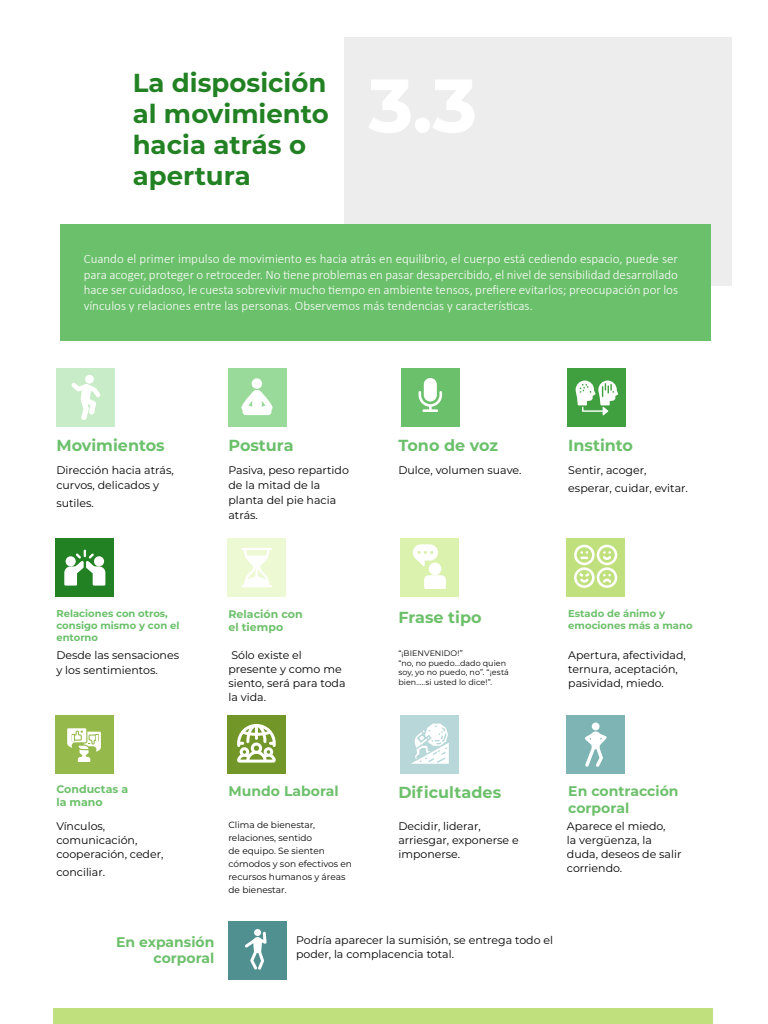
<style>
.page{position:relative;width:768px;height:1024px;background:#fff}
.page>*{position:absolute;margin:0;border:0;box-sizing:border-box;transform-origin:0 0}
.t1{font:700 26px/31.2px "Montserrat";color:#228123}
.t2{font:700 16px "Montserrat";color:#6bc06b}
.t3{font:700 16px "Montserrat";color:#6dc06b}
.t4{font:700 14px/16.8px "Montserrat";color:#6dc06b;text-align:right}
.t5{font:300 13px/15.6px "Calibri";color:#fff;text-align:justify}
.t6{font:11px/14px "Montserrat";color:#000}
.t7{font:700 11px/13.2px "Montserrat";color:#6dc06b}
.t8{font:700 10px/12px "Montserrat";color:#6bc06b}
.t9{font:700 10px/12px "Montserrat";color:#6dc06b}
.t10{font:9px/13px "Montserrat";color:#000}
.t11{font:8px/9.6px "Montserrat";letter-spacing:.01em;color:#000}
</style>
<div class="page">
<div style="left:344px;top:37px;width:388px;height:249px;background:#ededee"></div>
<div style="left:53px;top:1009px;width:660px;height:15px;background:#c0e07d"></div>
<div style="left:60px;top:224px;width:650px;height:116px;background:#6bc06b"></div>
<div style="left:56px;top:368px;width:59px;height:59px;background:#c8ecc8"></div>
<div style="left:56px;top:538px;width:58px;height:59px;background:#228123"></div>
<div style="left:56px;top:715px;width:58px;height:59px;background:#95b94b"></div>
<div style="left:228px;top:368px;width:59px;height:59px;background:#99da9a"></div>
<div style="left:228px;top:538px;width:58px;height:59px;background:#edf9d3"></div>
<div style="left:228px;top:715px;width:58px;height:59px;background:#729628"></div>
<div style="left:228px;top:921px;width:59px;height:59px;background:#509090"></div>
<div style="left:401px;top:368px;width:59px;height:59px;background:#6bc06b"></div>
<div style="left:401px;top:538px;width:58px;height:59px;background:#dbf2ae"></div>
<div style="left:401px;top:715px;width:58px;height:59px;background:#b8d7d9"></div>
<div style="left:567px;top:368px;width:58px;height:59px;background:#40a03f"></div>
<div style="left:566px;top:538px;width:59px;height:59px;background:#c0e07d"></div>
<div style="left:566px;top:715px;width:59px;height:59px;background:#7eb4b4"></div>
<svg style="left:71px;top:375px;width:30px;height:45px"></svg>
<div style="left:252px;top:378px;width:10px;height:11px;background:#fff;border-radius:50%"></div>
<svg style="left:241px;top:390px;width:32px;height:25px"></svg>
<svg style="left:419px;top:378px;width:23px;height:34px"></svg>
<svg style="left:576px;top:381px;width:42px;height:34px"></svg>
<svg style="left:574px;top:545px;width:43px;height:43px"></svg>
<div style="left:429px;top:563px;width:12px;height:12px;background:#fff;border-radius:50%"></div>
<svg style="left:424px;top:575px;width:22px;height:14px"></svg>
<svg style="left:413px;top:544px;width:25px;height:23px"></svg>
<svg style="left:242px;top:548px;width:30px;height:39px"></svg>
<svg style="left:64px;top:550px;width:41px;height:36px"></svg>
<div style="left:66px;top:556px;width:10px;height:10px;background:#fff;border-radius:50%"></div>
<div style="left:94px;top:556px;width:10px;height:10px;background:#fff;border-radius:50%"></div>
<svg style="left:411px;top:724px;width:38px;height:40px"></svg>
<svg style="left:237px;top:724px;width:39px;height:39px"></svg>
<svg style="left:67px;top:728px;width:34px;height:34px"></svg>
<svg style="left:585px;top:723px;width:22px;height:44px"></svg>
<svg style="left:245px;top:929px;width:22px;height:41px"></svg>
<h1 class="t1" style="left:133px;top:65px;width:198px">La disposición al movimiento hacia atrás o apertura</h1>
<p class="t5" style="left:84px;top:251px;width:596px">Cuando el primer impulso de movimiento es hacia atrás en equilibrio, el cuerpo está cediendo espacio, puede ser para acoger, proteger o retroceder. No tiene problemas en pasar desapercibido, el nivel de sensibilidad desarrollado hace ser cuidadoso, le cuesta sobrevivir mucho tiempo en ambiente tensos, prefiere evitarlos; preocupación por los vínculos y relaciones entre las personas. Observemos más tendencias y características.</p>
<h2 class="t2" style="left:56px;top:433px;width:110px">Movimientos</h2>
<p class="t6" style="left:56px;top:462px;width:119px;line-height:15px">Dirección hacia atrás, curvos, delicados y</p>
<p class="t6" style="left:56px;top:496px;width:39px">sutiles.</p>
<h2 class="t2" style="left:228px;top:433px;width:67px">Postura</h2>
<p class="t6" style="left:228px;top:462px;width:122px;line-height:15px">Pasiva, peso repartido de la mitad de la planta del pie hacia atrás.</p>
<h2 class="t2" style="left:398px;top:433px;width:101px">Tono de voz</h2>
<p class="t6" style="left:398px;top:463px;width:125px">Dulce, volumen suave.</p>
<h2 class="t2" style="left:568px;top:433px;width:66px">Instinto</h2>
<p class="t6" style="left:568px;top:461px;width:121px;line-height:18px">Sentir, acoger, esperar, cuidar, evitar.</p>
<p class="t8" style="left:56px;top:607px;width:124px">Relaciones con otros, consigo mismo y con el entorno</p>
<p class="t6" style="left:56px;top:647px;width:124px;line-height:15px">Desde las sensaciones y los sentimientos.</p>
<p class="t7" style="left:228px;top:607px;width:76px">Relación con el tiempo</p>
<p class="t6" style="left:228px;top:648px;width:119px">Sólo existe el presente y como me siento, será para toda la vida.</p>
<h2 class="t3" style="left:398px;top:606px;width:85px">Frase tipo</h2>
<p class="t11" style="left:398px;top:648px;width:112px">“¡BIENVENIDO!”<br>“no, no puedo…dado quien soy, yo no puedo, no”. “¡está bien…..si usted lo dice!”.</p>
<p class="t9" style="left:568px;top:607px;width:126px">Estado de ánimo y emociones más a mano</p>
<p class="t6" style="left:568px;top:648px;width:119px">Apertura, afectividad, ternura, aceptación, pasividad, miedo.</p>
<p class="t7" style="left:56px;top:782px;width:73px">Conductas a la mano</p>
<p class="t6" style="left:56px;top:819px;width:108px">Vínculos, comunicación, cooperación, ceder,</p>
<p class="t6" style="left:56px;top:865px;width:50px">conciliar.</p>
<p class="t4" style="left:228px;top:782px;width:112px">Mundo Laboral</p>
<p class="t10" style="left:228px;top:818px;width:125px">Clima de bienestar, relaciones, sentido<br>de equipo. Se sienten cómodos y son efectivos en recursos humanos y áreas de bienestar.</p>
<h2 class="t3" style="left:398px;top:781px;width:104px">Dificultades</h2>
<p class="t6" style="left:398px;top:819px;width:122px">Decidir, liderar, arriesgar, exponerse e imponerse.</p>
<p class="t4" style="left:568px;top:782px;width:112px;text-align:left">En contracción corporal</p>
<p class="t6" style="left:567px;top:819px;width:116px">Aparece el miedo,<br>la vergüenza, la duda, deseos de salir corriendo.</p>
<p class="t4" style="left:116px;top:933px;width:100px">En expansión corporal</p>
<p class="t6" style="left:296px;top:932px;width:259px">Podría aparecer la sumisión, se entrega todo el poder, la complacencia total.</p>
</div>
